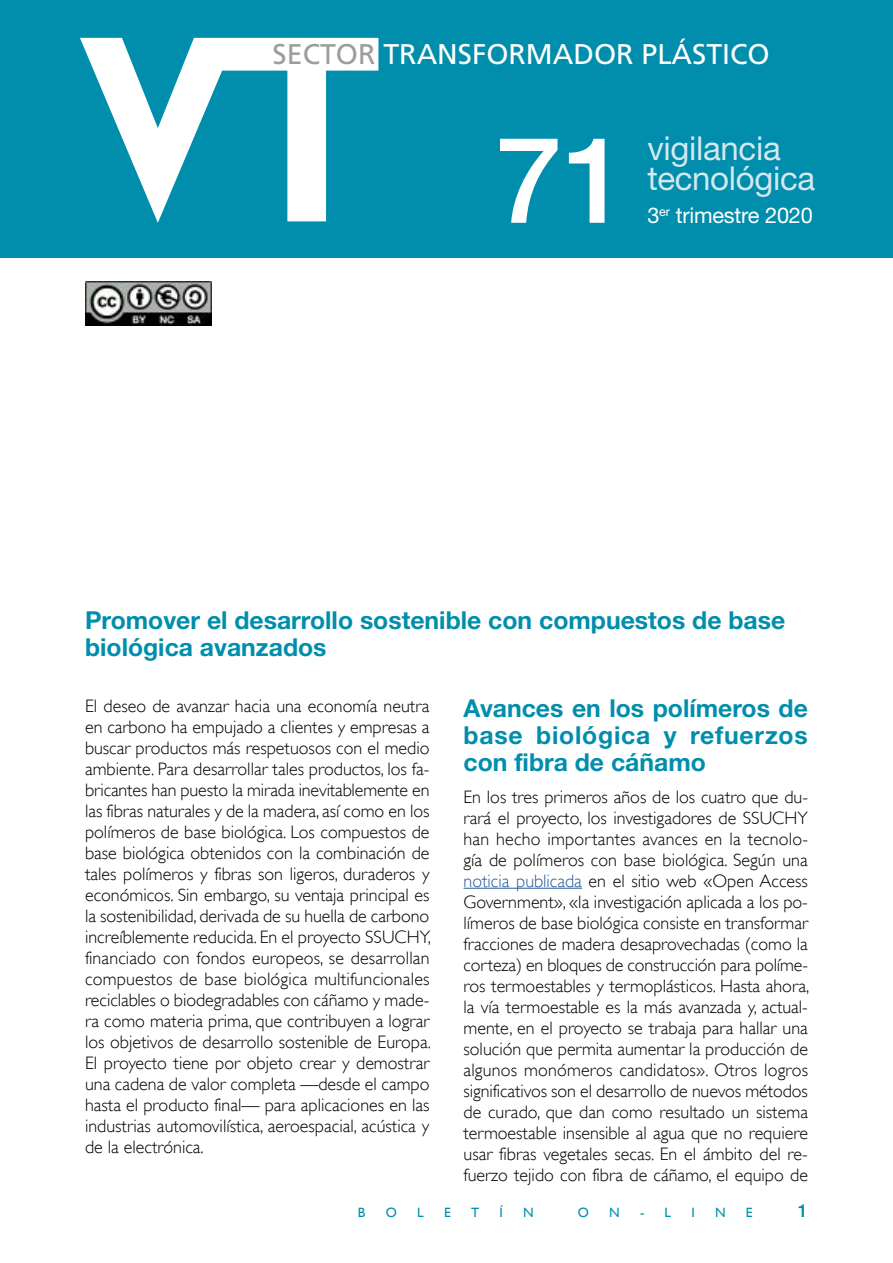
<style>
.page{position:relative;width:893px;height:1263px;background:#fff}
.page>*{position:absolute;margin:0;border:0;box-sizing:border-box;transform-origin:0 0}
.t1{font:500 120px "Helvetica Neue LT Std";color:#fff}
.t2{font:33px/30px "Helvetica Neue LT Std";letter-spacing:-.01em;color:#d4e8ef}
.t3{font:28.5px "Frutiger LT Std";color:#fff}
.t4{font:700 24.75px/27px "Helvetica Neue LT Std";color:#008eac;text-align:justify}
.t5{font:21.75px "Helvetica Neue LT Std";letter-spacing:-.01em;color:#fff}
.t6{font:300 18px/21px "Gill Alt One";color:#000;text-align:justify}
.t7{font:500 18px "Helvetica Neue LT Std";color:#008eac}
.t8{font:13.5px "Gill Alt One";color:#008eac}
.s1{color:#9d9d9c}
.s2{color:#275b9b}
</style>
<div class="page">
<div style="left:0;top:0;width:893px;height:257px;background:#008eac"></div>
<svg style="left:80px;top:38px;width:298px;height:185px"></svg>
<hr style="left:463px;top:888px;width:119px;height:1px;background:#275b9b">
<img style="left:85px;top:282px;width:126px;height:44px">
<h3 class="t3" style="left:273px;top:37px;width:499px"><span class="s1">SECTOR</span> TRANSFORMADOR PLÁSTICO</h3>
<h1 class="t1" style="left:496px;top:109px;width:135px">71</h1>
<h2 class="t2" style="left:647px;top:133px;width:169px">vigilancia tecnológica</h2>
<p class="t5" style="left:647px;top:202px;width:167px">3<sup>er</sup> trimestre 2020</p>
<h3 class="t4" style="left:85px;top:606px;width:702px">Promover el desarrollo sostenible con compuestos de base biológica avanzados</h3>
<p class="t6" style="left:85px;top:695px;width:347px">El deseo de avanzar hacia una economía neutra en carbono ha empujado a clientes y empresas a buscar productos más respetuosos con el medio ambiente. Para desarrollar tales productos, los fa&shy;bricantes han puesto la mirada inevitablemente en las fibras naturales y de la madera, así como en los polímeros de base biológica. Los compuestos de base biológica obtenidos con la combinación de tales polímeros y fibras son ligeros, duraderos y económicos. Sin embargo, su ventaja principal es la sostenibilidad, derivada de su huella de carbono increíblemente reducida. En el proyecto SSUCHY, financiado con fondos europeos, se desarrollan compuestos de base biológica multifuncionales reciclables o biodegradables con cáñamo y made&shy;ra como materia prima, que contribuyen a lograr los objetivos de desarrollo sostenible de Europa.<br>El proyecto tiene por objeto crear y demostrar una cadena de valor completa —desde el campo hasta el producto final— para aplicaciones en las industrias automovilística, aeroespacial, acústica y de la electrónica.</p>
<h3 class="t4" style="left:463px;top:694px;width:346px">Avances en los polímeros de base biológica y refuerzos con fibra de cáñamo</h3>
<p class="t6" style="left:463px;top:786px;width:347px">En los tres primeros años de los cuatro que du&shy;rará el proyecto, los investigadores de SSUCHY han hecho importantes avances en la tecnolo&shy;gía de polímeros con base biológica. Según una <span class="s2">noticia publicada</span> en el sitio web «Open Access Government», «la investigación aplicada a los po&shy;límeros de base biológica consiste en transformar fracciones de madera desaprovechadas (como la corteza) en bloques de construcción para políme&shy;ros termoestables y termoplásticos. Hasta ahora, la vía termoestable es la más avanzada y, actual&shy;mente, en el proyecto se trabaja para hallar una solución que permita aumentar la producción de algunos monómeros candidatos». Otros logros significativos son el desarrollo de nuevos métodos de curado, que dan como resultado un sistema termoestable insensible al agua que no requiere usar fibras vegetales secas. En el ámbito del re&shy;fuerzo tejido con fibra de cáñamo, el equipo de</p>
<p class="t8" style="left:358px;top:1205px;width:9px">B</p>
<p class="t8" style="left:386px;top:1205px;width:13px">O</p>
<p class="t8" style="left:417px;top:1205px;width:8px">L</p>
<p class="t8" style="left:444px;top:1205px;width:8px">E</p>
<p class="t8" style="left:471px;top:1205px;width:10px">T</p>
<p class="t8" style="left:499px;top:1205px;width:5px">Í</p>
<p class="t8" style="left:523px;top:1205px;width:12px">N</p>
<p class="t8" style="left:578px;top:1205px;width:13px">O</p>
<p class="t8" style="left:609px;top:1205px;width:12px">N</p>
<p class="t8" style="left:640px;top:1205px;width:33px">- L</p>
<p class="t8" style="left:691px;top:1205px;width:5px">I</p>
<p class="t8" style="left:715px;top:1205px;width:12px">N</p>
<p class="t8" style="left:746px;top:1205px;width:8px">E</p>
<p class="t7" style="left:798px;top:1200px;width:12px">1</p>
</div>
